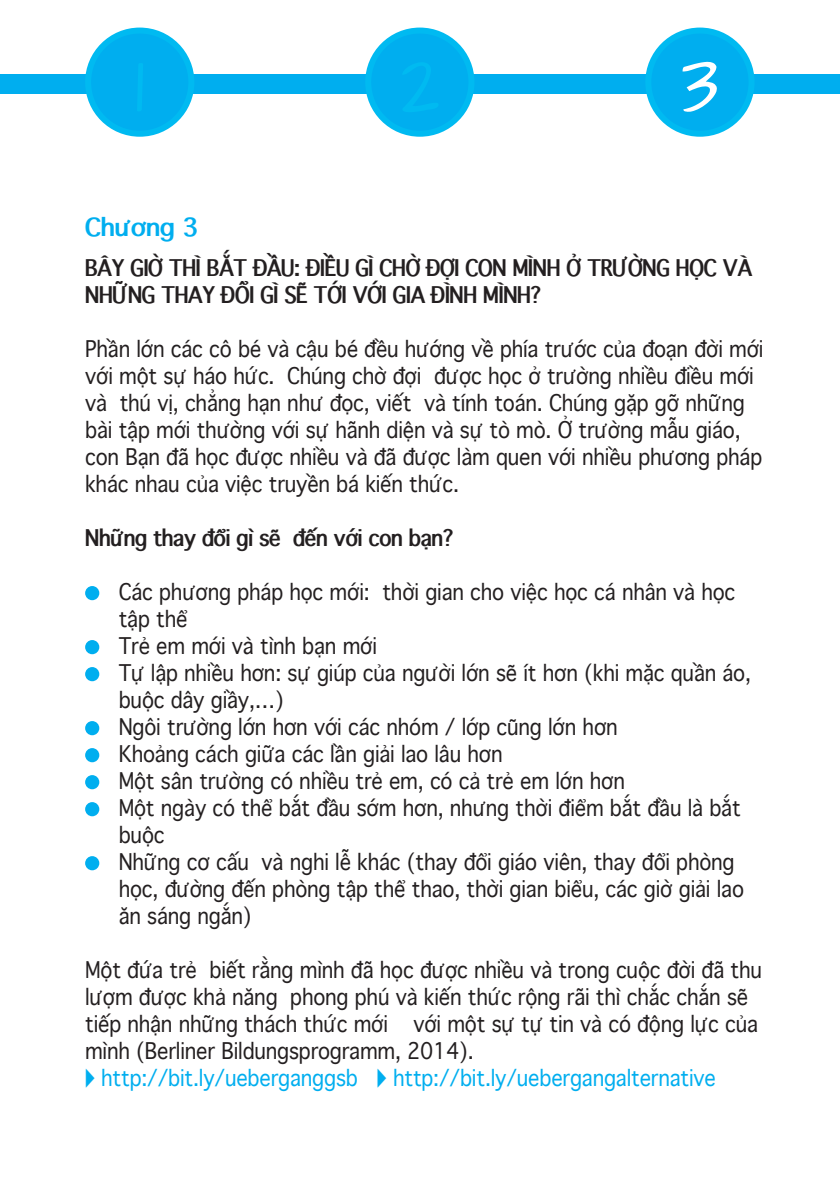
<style>
.page{position:relative;width:840px;height:1191px;background:#fff}
.page>*{position:absolute;margin:0;border:0;box-sizing:border-box;transform-origin:0 0}
.t1{font:60px "Architects Daughter";color:#fff}
.t2{font:700 24px "Thonburi";color:#00aeef}
.t3{font:300 22px/27px "Thonburi";letter-spacing:-.01em;color:#231f20;scale:.9 1}
.t4{font:700 22px/27px "Thonburi";letter-spacing:-.01em;color:#231f20;scale:.9 1}
.t5{font:300 22px "Thonburi";letter-spacing:-.01em;color:#00aeef;scale:.9 1}
</style>
<div class="page">
<div style="left:0;top:74px;width:839px;height:20px;background:#00aeef"></div>
<div style="left:88px;top:31px;width:103px;height:103px;background:#00aeef;border-radius:50%"></div>
<div style="left:85px;top:28px;width:109px;height:109px;border:6px solid #00baf1;border-radius:50%"></div>
<div style="left:368px;top:31px;width:103px;height:103px;background:#00aeef;border-radius:50%"></div>
<div style="left:365px;top:28px;width:109px;height:109px;border:6px solid #00baf1;border-radius:50%"></div>
<div style="left:648px;top:31px;width:103px;height:103px;background:#00aeef;border-radius:50%"></div>
<div style="left:645px;top:28px;width:109px;height:109px;border:6px solid #00baf1;border-radius:50%"></div>
<div style="left:85px;top:586px;width:14px;height:14px;background:#00aeef;border-radius:50%"></div>
<div style="left:85px;top:640px;width:14px;height:14px;background:#00aeef;border-radius:50%"></div>
<div style="left:85px;top:667px;width:14px;height:14px;background:#00aeef;border-radius:50%"></div>
<div style="left:85px;top:721px;width:14px;height:14px;background:#00aeef;border-radius:50%"></div>
<div style="left:85px;top:748px;width:14px;height:14px;background:#00aeef;border-radius:50%"></div>
<div style="left:85px;top:775px;width:14px;height:14px;background:#00aeef;border-radius:50%"></div>
<div style="left:85px;top:802px;width:14px;height:14px;background:#00aeef;border-radius:50%"></div>
<div style="left:85px;top:856px;width:14px;height:14px;background:#00aeef;border-radius:50%"></div>
<h1 class="t1" style="left:681px;top:45px;width:38px">3</h1>
<p class="t2" style="left:85px;top:213px;width:115px">CHƯƠNG 3</p>
<p class="t4" style="left:85px;top:255px;width:738px">BÂY GIỜ THÌ BẮT ĐẦU: ĐIỀU GÌ CHỜ ĐỢI CON MÌNH Ở TRƯỜNG HỌC VÀ<br>NHỮNG THAY ĐỔI GÌ SẼ TỚI VỚI GIA ĐÌNH MÌNH?</p>
<p class="t3" style="left:85px;top:336px;width:754px">Phần lớn các cô bé và cậu bé đều hướng về phía trước của đoạn đời mới với một sự háo hức. Chúng chờ đợi được học ở trường nhiều điều mới và thú vị, chẳng hạn như đọc, viết và tính toán. Chúng gặp gỡ những bài tập mới thường với sự hãnh diện và sự tò mò. Ở trường mẫu giáo, con Bạn đã học được nhiều và đã được làm quen với nhiều phương pháp khác nhau của việc truyền bá kiến thức.</p>
<p class="t4" style="left:85px;top:525px;width:411px">NHỮNG THAY ĐỔI GÌ SẼ ĐẾN VỚI CON BẠN?</p>
<p class="t3" style="left:119px;top:579px;width:703px">Các phương pháp học mới: thời gian cho việc học cá nhân và học tập thể<br>Trẻ em mới và tình bạn mới<br>Tự lập nhiều hơn: sự giúp của người lớn sẽ ít hơn (khi mặc quần áo, buộc dây giầy,…)<br>Ngôi trường lớn hơn với các nhóm / lớp cũng lớn hơn<br>Khoảng cách giữa các lần giải lao lâu hơn<br>Một sân trường có nhiều trẻ em, có cả trẻ em lớn hơn<br>Một ngày có thể bắt đầu sớm hơn, nhưng thời điểm bắt đầu là bắt buộc<br>Những cơ cấu và nghi lễ khác (thay đổi giáo viên, thay đổi phòng học, đường đến phòng tập thể thao, thời gian biểu, các giờ giải lao ăn sáng ngắn)</p>
<p class="t3" style="left:85px;top:957px;width:753px">Một đứa trẻ biết rằng mình đã học được nhiều và trong cuộc đời đã thu lượm được khả năng phong phú và kiến thức rộng rãi thì chắc chắn sẽ tiếp nhận những thách thức mới với một sự tự tin và có động lực của mình (Berliner Bildungsprogramm, 2014).</p>
<p class="t5" style="left:101px;top:1066px;width:287px">http://bit.ly/ueberganggsb</p>
<p class="t5" style="left:393px;top:1066px;width:360px">http://bit.ly/uebergangalternative</p>
</div>
